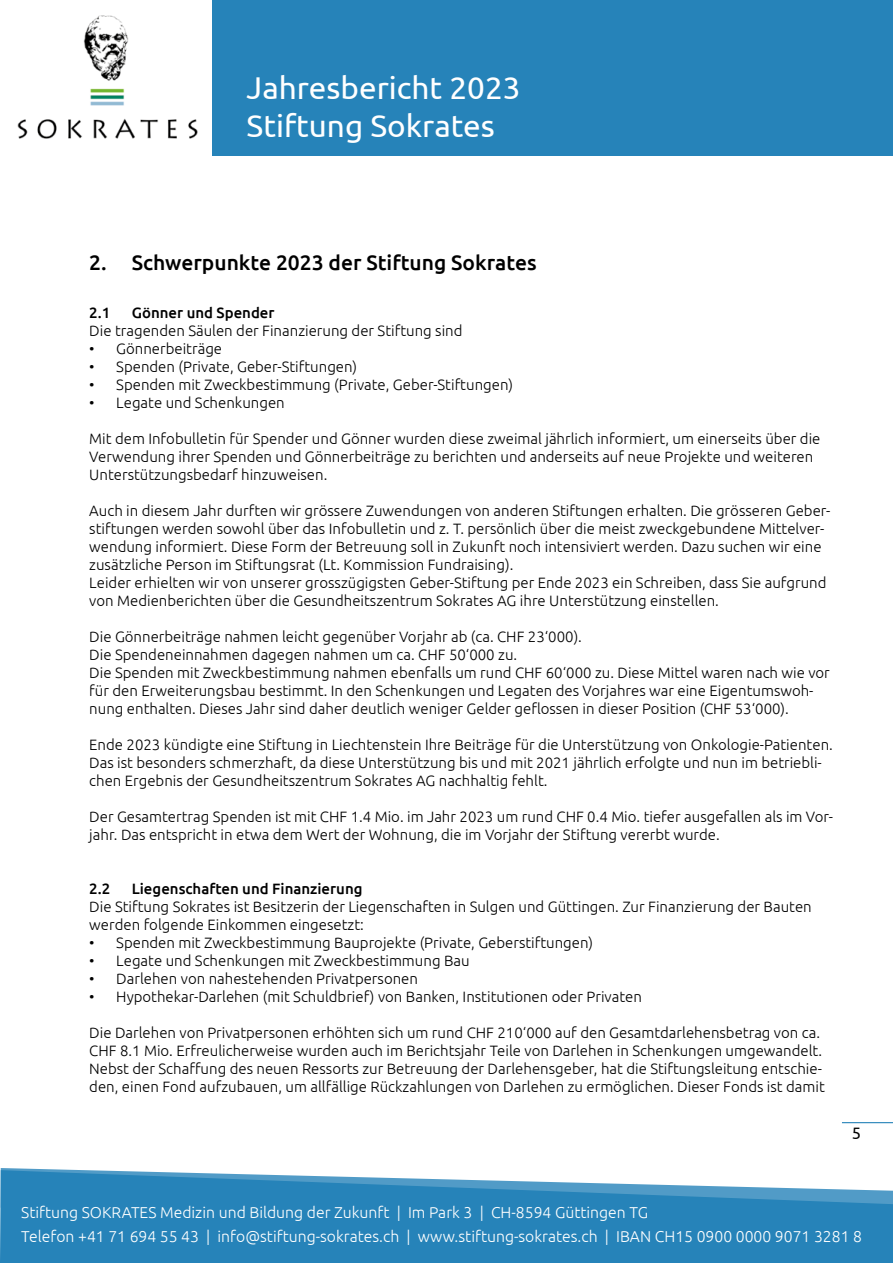
<style>
.page{position:relative;width:893px;height:1263px;background:#fff}
.page>*{position:absolute;margin:0;border:0;box-sizing:border-box;transform-origin:0 0}
.t1{font:31.5px/37.8px "Ubuntu";color:#fff}
.t2{font:500 21px "Ubuntu";color:#000}
.t3{font:16.5px "Ubuntu";color:#000}
.t4{font:300 15.75px/24px "Ubuntu";color:#fff}
.t5{font:300 15px/18px "Ubuntu";color:#000}
.t6{font:500 15px "Ubuntu";color:#000}
</style>
<div class="page">
<hr style="left:0;top:0;width:1px;height:155px;background:#2683b9">
<div style="left:0;top:1170px;width:893px;height:93px;background:#2683b9"></div>
<svg style="left:1px;top:1168px;width:892px;height:57px;fill:#2683b9"></svg>
<hr style="left:842px;top:1122px;width:51px;height:1px;background:#2683b9">
<img style="left:17px;top:15px;width:181px;height:124px">
<div style="left:213px;top:0;width:680px;height:155px;background:#2683b9"></div>
<h1 class="t1" style="left:247px;top:68px;width:275px">Jahresbericht 2023<br>Stiftung Sokrates</h1>
<h2 class="t2" style="left:89px;top:249px;width:449px">2. Schwerpunkte 2023 der Stiftung Sokrates</h2>
<p class="t6" style="left:89px;top:303px;width:23px">2.1</p>
<p class="t6" style="left:132px;top:303px;width:144px">Gönner und Spender</p>
<p class="t5" style="left:89px;top:321px;width:375px">Die tragenden Säulen der Finanzierung der Stiftung sind</p>
<p class="t5" style="left:89px;top:339px;width:134px">• Gönnerbeiträge</p>
<p class="t5" style="left:89px;top:357px;width:269px">• Spenden (Private, Geber-Stiftungen)</p>
<p class="t5" style="left:89px;top:375px;width:425px">• Spenden mit Zweckbestimmung (Private, Geber-Stiftungen)</p>
<p class="t5" style="left:89px;top:393px;width:197px">• Legate und Schenkungen</p>
<p class="t5" style="left:89px;top:429px;width:733px">Mit dem Infobulletin für Spender und Gönner wurden diese zweimal jährlich informiert, um einerseits über die<br>Verwendung ihrer Spenden und Gönnerbeiträge zu berichten und anderseits auf neue Projekte und weiteren<br>Unterstützungsbedarf hinzuweisen.</p>
<p class="t5" style="left:89px;top:501px;width:743px">Auch in diesem Jahr durften wir grössere Zuwendungen von anderen Stiftungen erhalten. Die grösseren Geber&shy;stiftungen werden sowohl über das Infobulletin und z. T. persönlich über die meist zweckgebundene Mittelver&shy;wendung informiert. Diese Form der Betreuung soll in Zukunft noch intensiviert werden. Dazu suchen wir eine zusätzliche Person im Stiftungsrat (Lt. Kommission Fundraising).<br>Leider erhielten wir von unserer grosszügigsten Geber-Stiftung per Ende 2023 ein Schreiben, dass Sie aufgrund von Medienberichten über die Gesundheitszentrum Sokrates AG ihre Unterstützung einstellen.</p>
<p class="t5" style="left:89px;top:627px;width:742px">Die Gönnerbeiträge nahmen leicht gegenüber Vorjahr ab (ca. CHF 23‘000).<br>Die Spendeneinnahmen dagegen nahmen um ca. CHF 50‘000 zu.<br>Die Spenden mit Zweckbestimmung nahmen ebenfalls um rund CHF 60‘000 zu. Diese Mittel waren nach wie vor für den Erweiterungsbau bestimmt. In den Schenkungen und Legaten des Vorjahres war eine Eigentumswoh&shy;nung enthalten. Dieses Jahr sind daher deutlich weniger Gelder geflossen in dieser Position (CHF 53‘000).</p>
<p class="t5" style="left:89px;top:735px;width:745px">Ende 2023 kündigte eine Stiftung in Liechtenstein Ihre Beiträge für die Unterstützung von Onkologie-Patienten.<br>Das ist besonders schmerzhaft, da diese Unterstützung bis und mit 2021 jährlich erfolgte und nun im betriebli&shy;chen Ergebnis der Gesundheitszentrum Sokrates AG nachhaltig fehlt.</p>
<p class="t5" style="left:89px;top:807px;width:745px">Der Gesamtertrag Spenden ist mit CHF 1.4 Mio. im Jahr 2023 um rund CHF 0.4 Mio. tiefer ausgefallen als im Vor&shy;jahr. Das entspricht in etwa dem Wert der Wohnung, die im Vorjahr der Stiftung vererbt wurde.</p>
<p class="t6" style="left:89px;top:879px;width:23px">2.2</p>
<p class="t6" style="left:132px;top:879px;width:232px">Liegenschaften und Finanzierung</p>
<p class="t5" style="left:89px;top:897px;width:724px">Die Stiftung Sokrates ist Besitzerin der Liegenschaften in Sulgen und Güttingen. Zur Finanzierung der Bauten werden folgende Einkommen eingesetzt:</p>
<p class="t5" style="left:89px;top:933px;width:505px">• Spenden mit Zweckbestimmung Bauprojekte (Private, Geberstiftungen)</p>
<p class="t5" style="left:89px;top:951px;width:382px">• Legate und Schenkungen mit Zweckbestimmung Bau</p>
<p class="t5" style="left:89px;top:969px;width:330px">• Darlehen von nahestehenden Privatpersonen</p>
<p class="t5" style="left:89px;top:987px;width:554px">• Hypothekar-Darlehen (mit Schuldbrief) von Banken, Institutionen oder Privaten</p>
<p class="t5" style="left:89px;top:1023px;width:737px">Die Darlehen von Privatpersonen erhöhten sich um rund CHF 210‘000 auf den Gesamtdarlehensbetrag von ca.<br>CHF 8.1 Mio. Erfreulicherweise wurden auch im Berichtsjahr Teile von Darlehen in Schenkungen umgewandelt.<br>Nebst der Schaffung des neuen Ressorts zur Betreuung der Darlehensgeber, hat die Stiftungsleitung entschie&shy;den, einen Fond aufzubauen, um allfällige Rückzahlungen von Darlehen zu ermöglichen. Dieser Fonds ist damit</p>
<p class="t3" style="left:852px;top:1123px;width:11px">5</p>
<p class="t4" style="left:21px;top:1200px;width:842px">Stiftung SOKRATES Medizin und Bildung der Zukunft | Im Park 3 | CH-8594 Güttingen TG<br>Telefon +41 71 694 55 43 | info@stiftung-sokrates.ch | www.stiftung-sokrates.ch | IBAN CH15 0900 0000 9071 3281 8</p>
</div>
